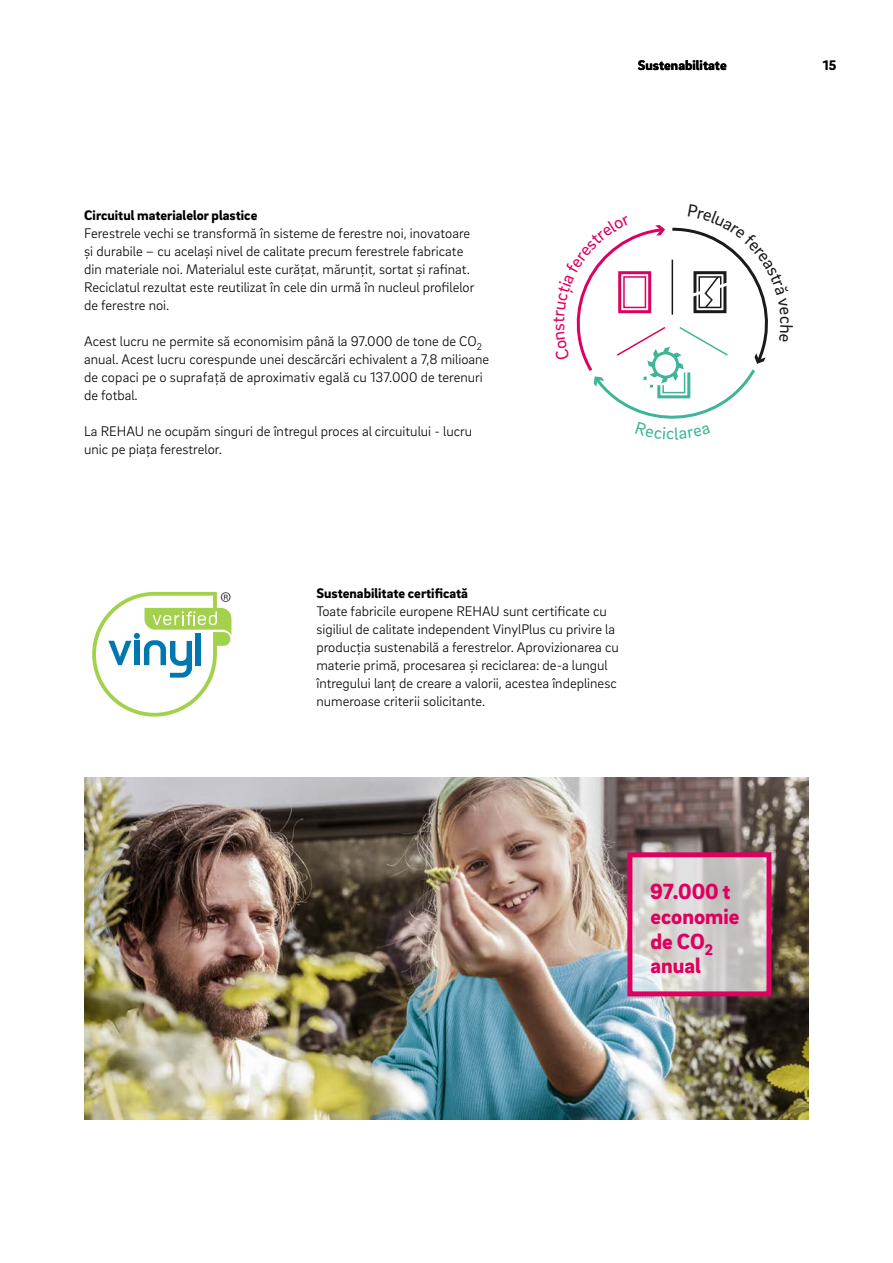
<style>
.page{position:relative;width:893px;height:1263px;background:#fff}
.page>*{position:absolute;margin:0;border:0;box-sizing:border-box;transform-origin:0 0}
._50__EC_headline_-_1{font:900 22.5px/24.8px "Brix Sans";color:#dd005f}
._16__Body_text_-_9_5{font:300 14.25px/18px "Brix Sans";color:#000}
._14__Body_subline{font:900 14.25px "Brix Sans";color:#000}
.MP__Live_column_titl{font:900 14.25px "Brix Sans";color:#000}
.MP__Page_numbers_-_9{font:900 14.25px "Brix Sans";color:#000}
</style>
<div class="page">
<img style="left:84px;top:778px;width:725px;height:342px">
<svg style="left:92px;top:592px;width:139px;height:125px"></svg>
<svg style="left:633px;top:858px;width:132px;height:132px;background:#d3d1cf"></svg>
<div style="left:627px;top:852px;width:144px;height:144px;border:5px solid #dd005f"></div>
<svg style="left:576px;top:225px;width:192px;height:194px"></svg>
<p class="MP__Live_column_titl" style="left:638px;top:56px;width:90px">Sustenabilitate</p>
<p class="_14__Body_subline" style="left:84px;top:205px;width:175px">Circuitul materialelor plastice</p>
<p class="_16__Body_text_-_9_5" style="left:84px;top:223px;width:392px">Ferestrele vechi se transformă în sisteme de ferestre noi, inovatoare și durabile – cu același nivel de calitate precum ferestrele fabricate din materiale noi. Materialul este curățat, mărunțit, sortat și rafinat.<br>Reciclatul rezultat este reutilizat în cele din urmă în nucleul profilelor de ferestre noi.</p>
<p class="_16__Body_text_-_9_5" style="left:84px;top:331px;width:407px">Acest lucru ne permite să economisim până la 97.000 de tone de CO<sub>2 </sub>anual. Acest lucru corespunde unei descărcări echivalent a 7,8 milioane de copaci pe o suprafață de aproximativ egală cu 137.000 de terenuri de fotbal.</p>
<p class="_16__Body_text_-_9_5" style="left:84px;top:421px;width:390px">La REHAU ne ocupăm singuri de întregul proces al circuitului - lucru unic pe piața ferestrelor.</p>
<p class="_14__Body_subline" style="left:316px;top:583px;width:153px">Sustenabilitate certificată</p>
<p class="_16__Body_text_-_9_5" style="left:316px;top:601px;width:304px">Toate fabricile europene REHAU sunt certificate cu sigiliul de calitate independent VinylPlus cu privire la producția sustenabilă a ferestrelor. Aprovizionarea cu materie primă, procesarea și reciclarea: de-a lungul întregului lanț de creare a valorii, acestea îndeplinesc numeroase criterii solicitante.</p>
<p class="_50__EC_headline_-_1" style="left:650px;top:878px;width:91px">97.000 t economie de CO<sub>2 </sub>anual</p>
<p class="MP__Page_numbers_-_9" style="left:823px;top:56px;width:15px">15</p>
</div>
